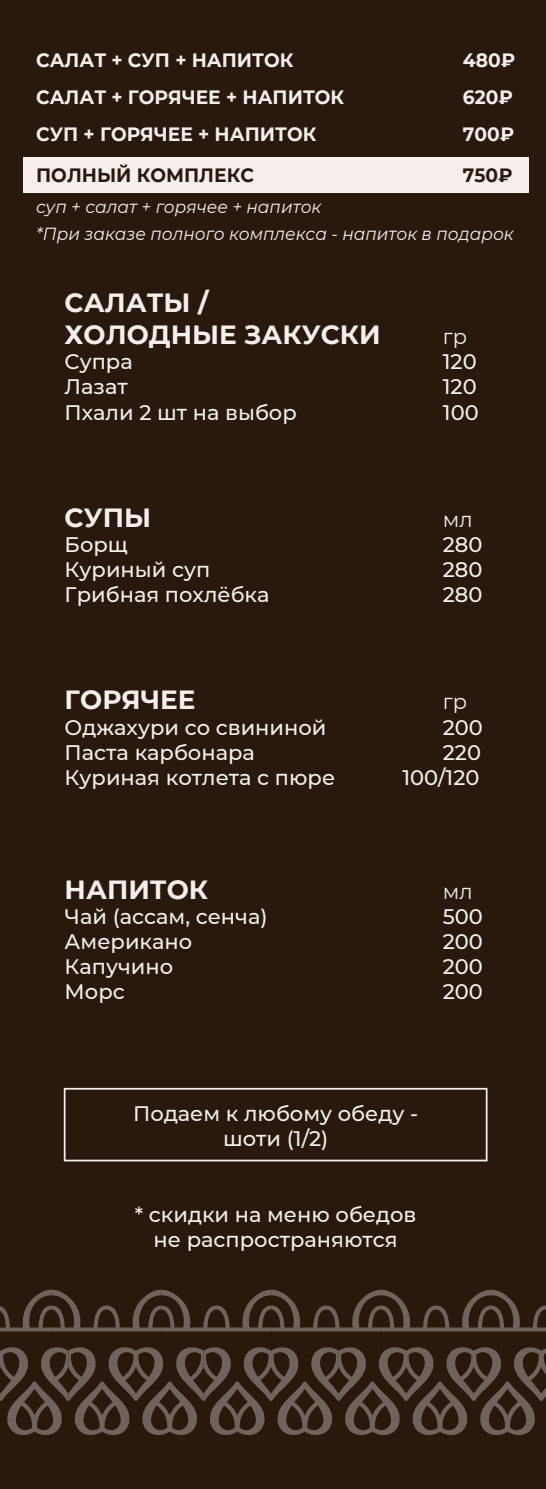
<style>
.page{position:relative;width:546px;height:1489px;background:#fff}
.page>*{position:absolute;margin:0;border:0;box-sizing:border-box;transform-origin:0 0}
.t1{font:700 26.25px/31.5px "Montserrat";color:#f7efeb}
.t2{font:500 21px/25.2px "Montserrat";color:#f7efeb;text-align:center}
.t3{font:21px "Montserrat";color:#f7efeb}
.t4{font:700 19.25px "Montserrat";color:#f7efeb}
.t5{font:700 19.25px "Montserrat";color:#28190f}
.t6{font:italic 17.5px/26.2px "Montserrat";color:#f7efeb}
</style>
<div class="page">
<div style="left:0;top:0;width:546px;height:1488px;background:#28190f"></div>
<div style="left:23px;top:157px;width:505px;height:36px;background:#f7efeb"></div>
<svg style="left:0;top:1289px;width:546px;height:42px"></svg>
<svg style="left:0;top:1347px;width:546px;height:87px"></svg>
<div style="left:64px;top:1087px;width:423px;height:74px;border:2px solid #f7efeb"></div>
<p class="t4" style="left:36px;top:46px;width:259px">САЛАТ + СУП + НАПИТОК</p>
<p class="t4" style="left:463px;top:46px;width:54px">480₽</p>
<p class="t4" style="left:36px;top:83px;width:309px">САЛАТ + ГОРЯЧЕЕ + НАПИТОК</p>
<p class="t4" style="left:463px;top:83px;width:51px">620₽</p>
<p class="t4" style="left:36px;top:121px;width:282px">СУП + ГОРЯЧЕЕ + НАПИТОК</p>
<p class="t4" style="left:463px;top:121px;width:53px">700₽</p>
<p class="t5" style="left:36px;top:161px;width:219px">ПОЛНЫЙ КОМПЛЕКС</p>
<p class="t5" style="left:463px;top:161px;width:51px">750₽</p>
<p class="t6" style="left:36px;top:193px;width:479px">суп + салат + горячее + напиток<br>*При заказе полного комплекса - напиток в подарок</p>
<p class="t1" style="left:65px;top:286px;width:317px">САЛАТЫ /<br>ХОЛОДНЫЕ ЗАКУСКИ</p>
<p class="t3" style="left:443px;top:322px;width:26px">гр</p>
<p class="t2" style="left:65px;top:348px;width:70px">Супра</p>
<p class="t2" style="left:443px;top:348px;width:35px">120</p>
<p class="t2" style="left:65px;top:373px;width:65px">Лазат</p>
<p class="t2" style="left:443px;top:373px;width:35px">120</p>
<p class="t2" style="left:65px;top:398px;width:234px">Пхали 2 шт на выбор</p>
<p class="t2" style="left:443px;top:398px;width:37px">100</p>
<p class="t1" style="left:65px;top:500px;width:88px">СУПЫ</p>
<p class="t3" style="left:443px;top:505px;width:31px">мл</p>
<p class="t2" style="left:65px;top:531px;width:65px">Борщ</p>
<p class="t2" style="left:443px;top:531px;width:41px">280</p>
<p class="t2" style="left:65px;top:556px;width:147px">Куриный суп</p>
<p class="t2" style="left:443px;top:556px;width:41px">280</p>
<p class="t2" style="left:65px;top:581px;width:206px">Грибная похлёбка</p>
<p class="t2" style="left:443px;top:581px;width:41px">280</p>
<p class="t1" style="left:65px;top:683px;width:132px">ГОРЯЧЕЕ</p>
<p class="t3" style="left:443px;top:687px;width:26px">гр</p>
<p class="t2" style="left:65px;top:713px;width:263px">Оджахури со свининой</p>
<p class="t2" style="left:443px;top:713px;width:42px">200</p>
<p class="t2" style="left:65px;top:739px;width:192px">Паста карбонара</p>
<p class="t2" style="left:443px;top:739px;width:40px">220</p>
<p class="t2" style="left:65px;top:764px;width:272px">Куриная котлета с пюре</p>
<p class="t2" style="left:402px;top:764px;width:79px">100/120</p>
<p class="t1" style="left:65px;top:872px;width:145px">НАПИТОК</p>
<p class="t3" style="left:443px;top:876px;width:31px">мл</p>
<p class="t2" style="left:65px;top:902px;width:204px">Чай (ассам, сенча)</p>
<p class="t2" style="left:443px;top:902px;width:42px">500</p>
<p class="t2" style="left:65px;top:928px;width:129px">Американо</p>
<p class="t2" style="left:443px;top:928px;width:42px">200</p>
<p class="t2" style="left:65px;top:953px;width:110px">Капучино</p>
<p class="t2" style="left:443px;top:953px;width:42px">200</p>
<p class="t2" style="left:65px;top:978px;width:62px">Морс</p>
<p class="t2" style="left:443px;top:978px;width:42px">200</p>
<p class="t2" style="left:133px;top:1099px;width:286px">Подаем к любому обеду - шоти (1/2)</p>
<p class="t2" style="left:135px;top:1200px;width:283px">* скидки на меню обедов не распространяются</p>
</div>
